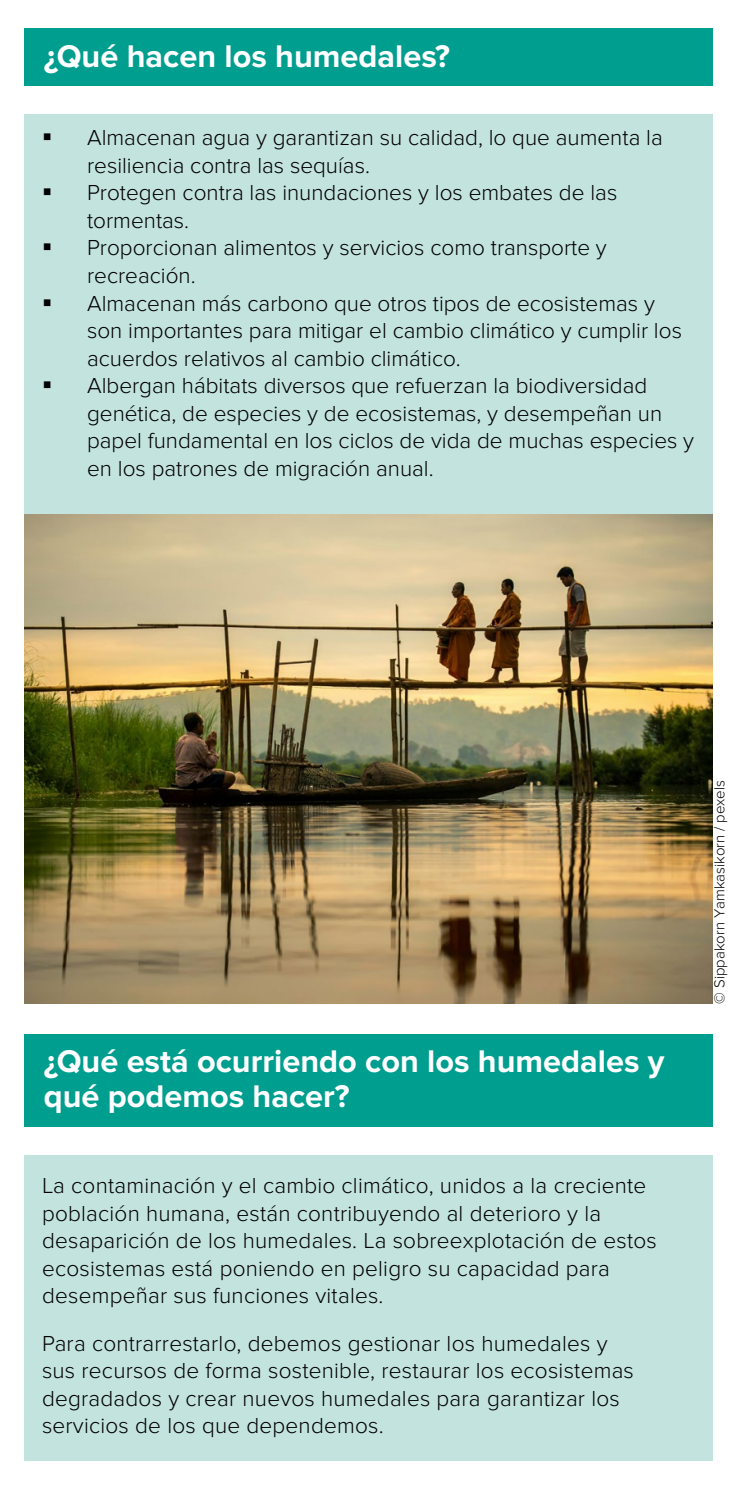
<style>
.page{position:relative;width:745px;height:1489px;background:#fff}
.page>*{position:absolute;margin:0;border:0;box-sizing:border-box;transform-origin:0 0}
.t1{font:700 32.5px/35px "Proxima Nova";color:#fff}
.t2{font:300 22.5px/27.5px "Proxima Nova";color:#000}
.t3{font:300 15px "Proxima Nova";color:#000}
</style>
<div class="page">
<div style="left:24px;top:114px;width:688px;height:745px;background:#c3e3df"></div>
<div style="left:24px;top:1154px;width:688px;height:306px;background:#c3e3df"></div>
<div style="left:24px;top:28px;width:688px;height:58px;background:#009e8f"></div>
<div style="left:24px;top:1033px;width:688px;height:93px;background:#009e8f"></div>
<img style="left:24px;top:514px;width:688px;height:489px">
<p class="t1" style="left:44px;top:39px;width:407px">¿Qué hacen los humedales?</p>
<p class="t2" style="left:87px;top:124px;width:577px;text-indent:-45px">▪ Almacenan agua y garantizan su calidad, lo que aumenta la resiliencia contra las sequías.</p>
<p class="t2" style="left:87px;top:179px;width:531px;text-indent:-45px">▪ Protegen contra las inundaciones y los embates de las tormentas.</p>
<p class="t2" style="left:87px;top:234px;width:521px;text-indent:-45px">▪ Proporcionan alimentos y servicios como transporte y recreación.</p>
<p class="t2" style="left:87px;top:289px;width:596px;text-indent:-45px">▪ Almacenan más carbono que otros tipos de ecosistemas y son importantes para mitigar el cambio climático y cumplir los acuerdos relativos al cambio climático.</p>
<p class="t2" style="left:87px;top:372px;width:608px;text-indent:-45px">▪ Albergan hábitats diversos que refuerzan la biodiversidad genética, de especies y de ecosistemas, y desempeñan un papel fundamental en los ciclos de vida de muchas especies y en los patrones de migración anual.</p>
<p class="t1" style="left:44px;top:1044px;width:621px">¿Qué está ocurriendo con los humedales y qué podemos hacer?</p>
<p class="t2" style="left:42px;top:1171px;width:616px">La contaminación y el cambio climático, unidos a la creciente población humana, están contribuyendo al deterioro y la desaparición de los humedales. La sobreexplotación de estos ecosistemas está poniendo en peligro su capacidad para desempeñar sus funciones vitales.</p>
<p class="t2" style="left:42px;top:1329px;width:593px">Para contrarrestarlo, debemos gestionar los humedales y sus recursos de forma sostenible, restaurar los ecosistemas degradados y crear nuevos humedales para garantizar los servicios de los que dependemos.</p>
<p class="t3" style="left:710px;top:1003px;width:225px;rotate:-90deg">© Sippakorn Yamkasikorn / pexels</p>
</div>
